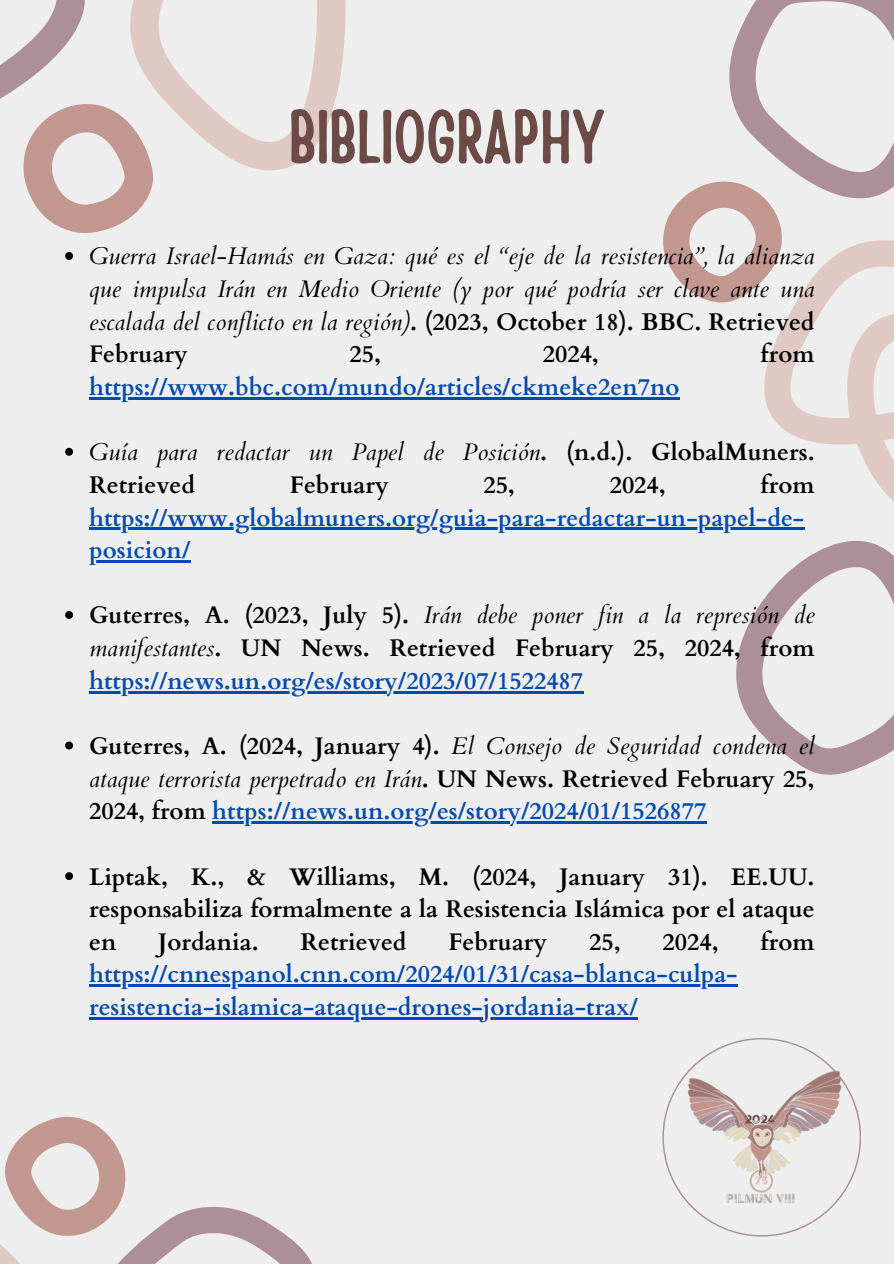
<style>
.page{position:relative;width:894px;height:1264px;background:#fff}
.page>*{position:absolute;margin:0;border:0;box-sizing:border-box;transform-origin:0 0}
.t1{font:75px "Handy Casual Condensed";color:#6c4a45}
.t2{font:700 24px/32.7px "Cardo";color:#000;text-align:justify}
.t3{font:italic 24px/32.7px "Cardo";color:#000;text-align:justify}
.t4{font:700 24px/32.7px "Cardo";color:#004aad}
.s1{font-weight:700;font-style:normal}
.s2{font-weight:400;font-style:italic}
.s3{color:#004aad}
</style>
<div class="page">
<div style="left:0;top:0;width:893px;height:1263px;background:#efeeee"></div>
<svg style="left:170px;top:0;width:176px;height:171px"></svg>
<svg style="left:0;top:1116px;width:312px;height:147px"></svg>
<svg style="left:736px;top:596px;width:157px;height:179px"></svg>
<svg style="left:662px;top:0;width:231px;height:596px"></svg>
<svg style="left:662px;top:1038px;width:198px;height:197px"></svg>
<img style="left:668px;top:1051px;width:187px;height:172px">
<svg style="left:0;top:0;width:170px;height:260px"></svg>
<hr style="left:89px;top:397px;width:590px;height:2px;background:#004aad">
<svg style="left:65px;top:448px;width:8px;height:7px"></svg>
<hr style="left:89px;top:527px;width:715px;height:3px;background:#004aad">
<hr style="left:89px;top:560px;width:101px;height:2px;background:#004aad">
<svg style="left:65px;top:611px;width:8px;height:8px"></svg>
<hr style="left:89px;top:691px;width:494px;height:2px;background:#004aad">
<svg style="left:65px;top:741px;width:8px;height:8px"></svg>
<hr style="left:212px;top:821px;width:494px;height:2px;background:#004aad">
<svg style="left:65px;top:872px;width:8px;height:8px"></svg>
<hr style="left:89px;top:984px;width:648px;height:2px;background:#004aad">
<hr style="left:89px;top:1017px;width:548px;height:2px;background:#004aad">
<h1 class="t1" style="left:289px;top:88px;width:317px">BIBLIOGRAPHY</h1>
<p class="t3" style="left:89px;top:240px;width:726px">Guerra Israel-Hamás en Gaza: qué es el “eje de la resistencia”, la alianza que impulsa Irán en Medio Oriente (y por qué podría ser clave ante una escalada del conflicto en la región)<span class="s1">. (2023, October 18). BBC. Retrieved February</span></p>
<p class="t2" style="left:349px;top:338px;width:33px">25,</p>
<p class="t2" style="left:542px;top:338px;width:58px">2024,</p>
<p class="t2" style="left:760px;top:338px;width:55px">from</p>
<p class="t4" style="left:89px;top:371px;width:591px">https://www.bbc.com/mundo/articles/ckmeke2en7no</p>
<p class="t3" style="left:89px;top:436px;width:726px">Guía para redactar un Papel de Posición<span class="s1">. (n.d.). GlobalMuners.<br>Retrieved</span></p>
<p class="t2" style="left:290px;top:469px;width:100px">February</p>
<p class="t2" style="left:483px;top:469px;width:33px">25,</p>
<p class="t2" style="left:609px;top:469px;width:58px">2024,</p>
<p class="t2" style="left:760px;top:469px;width:55px">from</p>
<p class="t4" style="left:89px;top:501px;width:716px">https://www.globalmuners.org/guia-para-redactar-un-papel-de&shy;posicion/</p>
<p class="t2" style="left:89px;top:599px;width:726px">Guterres, A. (2023, July 5). <span class="s2">Irán debe poner fin a la represión de manifestantes</span>. UN News. Retrieved February 25, 2024, from <span class="s3">https://news.un.org/es/story/2023/07/1522487</span></p>
<p class="t2" style="left:89px;top:730px;width:726px">Guterres, A. (2024, January 4). <span class="s2">El Consejo de Seguridad condena el ataque terrorista perpetrado en Irán</span>. UN News. Retrieved February 25, 2024, from <span class="s3">https://news.un.org/es/story/2024/01/1526877</span></p>
<p class="t2" style="left:89px;top:860px;width:726px">Liptak, K., &amp; Williams, M. (2024, January 31). EE.UU. responsabiliza formalmente a la Resistencia Islámica por el ataque en</p>
<p class="t2" style="left:158px;top:925px;width:102px">Jordania.</p>
<p class="t2" style="left:300px;top:925px;width:107px">Retrieved</p>
<p class="t2" style="left:448px;top:925px;width:100px">February</p>
<p class="t2" style="left:589px;top:925px;width:33px">25,</p>
<p class="t2" style="left:662px;top:925px;width:58px">2024,</p>
<p class="t2" style="left:760px;top:925px;width:55px">from</p>
<p class="t4" style="left:89px;top:958px;width:650px">https://cnnespanol.cnn.com/2024/01/31/casa-blanca-culpa&shy;resistencia-islamica-ataque-drones-jordania-trax/</p>
</div>
